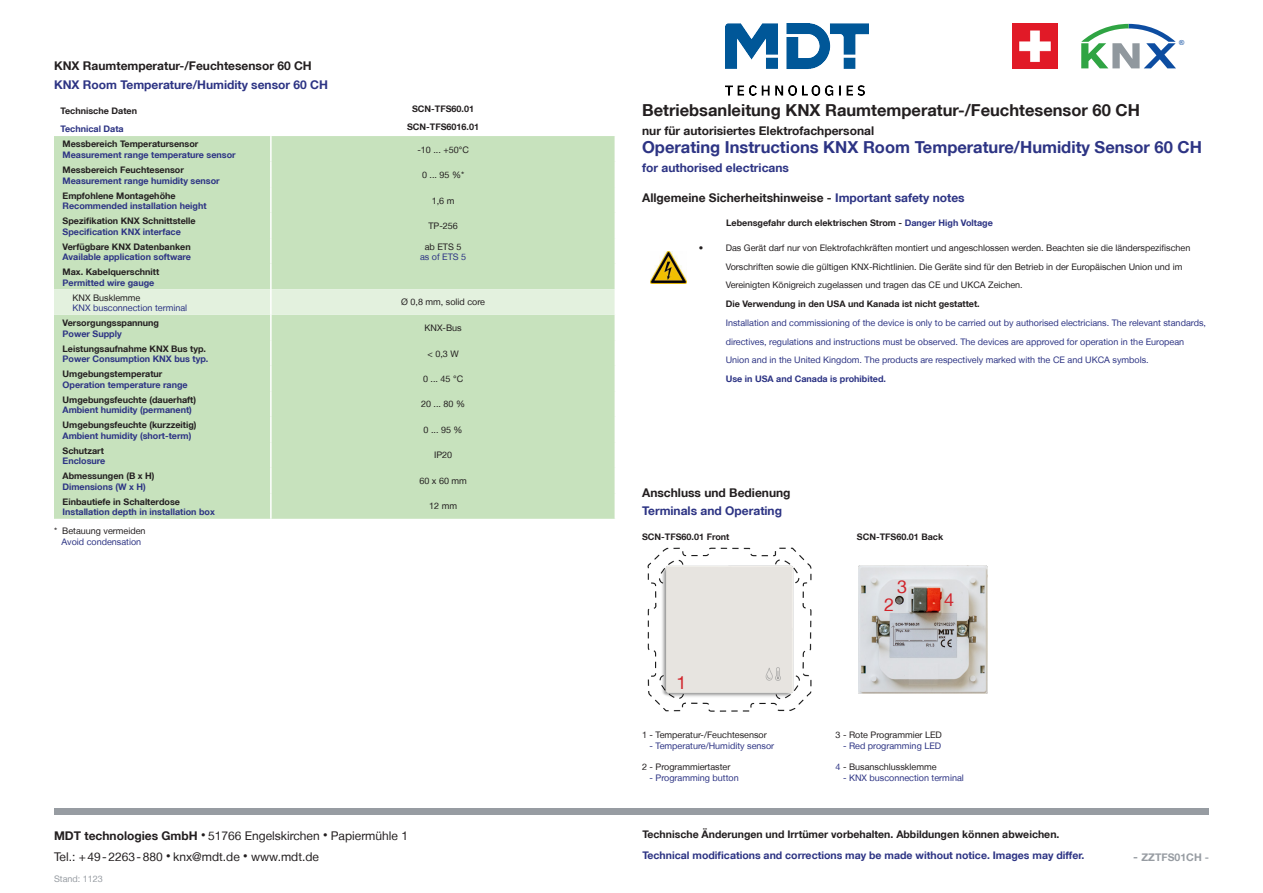
<style>
.page{position:relative;width:1263px;height:893px;background:#fff}
.page>*{position:absolute;margin:0;border:0;box-sizing:border-box;transform-origin:0 0}
.t1{font:18px "Helvetica Neue LT";color:#d1232a}
.t2{font:700 16.5px "Helvetica Neue LT";color:#2d3484}
.t3{font:700 16.5px "Helvetica Neue LT";color:#231f20}
.t4{font:700 12px/18.8px "Helvetica Neue LT";color:#231f20}
.t5{font:700 12px/18.8px "Helvetica Neue LT";color:#2d3484}
.t6{font:12px/21px "Helvetica Neue LT";color:#231f20}
.t7{font:700 10.5px "Helvetica Neue LT";color:#2d3484}
.t8{font:700 10.5px "Helvetica Neue LT";color:#231f20}
.t9{font:700 10.5px "Helvetica Neue LT";color:#979ca2}
.td-data{font:9px/18.8px "Helvetica Neue LT";color:#2d3484}
.td-data-2{font:700 9px/10.8px "Helvetica Neue LT";color:#231f20}
.td-data-3{font:700 9px/10.8px "Helvetica Neue LT";color:#2d3484}
.td-data-4{font:9px "Helvetica Neue LT";color:#231f20}
.td-data-centered{font:9px "Helvetica Neue LT";color:#231f20}
.td-title{font:700 9px/18px "Helvetica Neue LT";color:#231f20}
.td-data-centered-2{font:9px/10.8px "Helvetica Neue LT";color:#2d3484;text-align:center}
.t10{font:9px "Helvetica Neue LT";color:#979ca2}
.t11{font:7.05px "Arial";color:#0d4da1}
.s1{color:#231f20}
.s2{color:#2d3484}
.s3{font-weight:700}
.s4{font-size:9px}
.s5{font-weight:700;color:#231f20}
.s6{font-size:12px}
</style>
<div class="page">
<div style="left:54px;top:808px;width:1155px;height:6px;background:#979ca2"></div>
<svg style="left:54px;top:136px;width:561px;height:383px;background:#c9e3bf"></svg>
<img style="left:651px;top:252px;width:35px;height:31px">
<img style="left:647px;top:547px;width:165px;height:165px">
<img style="left:858px;top:565px;width:129px;height:128px">
<img style="left:725px;top:24px;width:144px;height:71px">
<svg style="left:1081px;top:24px;width:95px;height:44px"></svg>
<img style="left:1013px;top:24px;width:44px;height:44px">
<p class="t5" style="left:54px;top:56px;width:275px"><span class="s1">KNX Raumtemperatur-/Feuchtesensor 60 CH<br></span>KNX Room Temperature/Humidity sensor 60 CH</p>
<p class="td-title" style="left:61px;top:101px;width:78px">Technische Daten<br><span class="s2">Technical Data</span></p>
<p class="td-title" style="left:412px;top:100px;width:64px">SCN-TFS60.01</p>
<p class="td-title" style="left:407px;top:118px;width:74px">SCN-TFS6016.01</p>
<p class="td-data-2" style="left:63px;top:139px;width:137px">Messbereich Temperatursensor</p>
<p class="td-data-3" style="left:63px;top:149px;width:175px">Measurement range temperature sensor</p>
<p class="td-data-centered" style="left:417px;top:144px;width:53px">-10 ... +50°C</p>
<p class="td-data-2" style="left:63px;top:164px;width:123px">Messbereich Feuchtesensor</p>
<p class="td-data-3" style="left:63px;top:175px;width:159px">Measurement range humidity sensor</p>
<p class="td-data-centered" style="left:422px;top:170px;width:44px">0 ... 95 %*</p>
<p class="td-data-2" style="left:63px;top:190px;width:115px">Empfohlene Montagehöhe</p>
<p class="td-data-3" style="left:63px;top:200px;width:146px">Recommended installation height</p>
<p class="td-data-centered" style="left:432px;top:195px;width:24px">1,6 m</p>
<p class="td-data-2" style="left:63px;top:215px;width:135px">Spezifikation KNX Schnittstelle<br><span class="s2">Specification KNX interface</span></p>
<p class="td-data-centered" style="left:428px;top:221px;width:31px">TP-256</p>
<p class="td-data-3" style="left:63px;top:241px;width:130px"><span class="s1">Verfügbare KNX Datenbanken<br></span>Available application software</p>
<p class="td-data-centered-2" style="left:420px;top:241px;width:48px"><span class="s1">ab ETS 5 </span>as of ETS 5</p>
<p class="td-data-2" style="left:63px;top:266px;width:98px">Max. Kabelquerschnitt</p>
<p class="td-data-3" style="left:63px;top:277px;width:93px">Permitted wire gauge</p>
<p class="td-data-4" style="left:73px;top:292px;width:69px">KNX Busklemme</p>
<p class="td-data" style="left:73px;top:299px;width:116px">KNX busconnection terminal</p>
<p class="td-data-centered" style="left:401px;top:297px;width:85px">Ø 0,8 mm, solid core</p>
<p class="td-data-2" style="left:63px;top:317px;width:98px">Versorgungsspannung<br><span class="s2">Power Supply</span></p>
<p class="td-data-centered" style="left:424px;top:323px;width:39px">KNX-Bus</p>
<p class="td-data-2" style="left:63px;top:343px;width:147px">Leistungsaufnahme KNX Bus typ.<br><span class="s2">Power Consumption KNX bus typ.</span></p>
<p class="td-data-centered" style="left:427px;top:348px;width:33px">&lt; 0,3 W</p>
<p class="td-data-2" style="left:63px;top:368px;width:101px">Umgebungstemperatur</p>
<p class="td-data-3" style="left:63px;top:379px;width:127px">Operation temperature range</p>
<p class="td-data-centered" style="left:423px;top:373px;width:42px">0 ... 45 °C</p>
<p class="td-data-2" style="left:63px;top:394px;width:135px">Umgebungsfeuchte (dauerhaft)</p>
<p class="td-data-3" style="left:63px;top:405px;width:131px">Ambient humidity (permanent)</p>
<p class="td-data-centered" style="left:421px;top:399px;width:46px">20 ... 80 %</p>
<p class="td-data-2" style="left:63px;top:419px;width:135px">Umgebungsfeuchte (kurzzeitig)</p>
<p class="td-data-3" style="left:63px;top:430px;width:130px">Ambient humidity (short-term)</p>
<p class="td-data-centered" style="left:424px;top:424px;width:41px">0 ... 95 %</p>
<p class="td-data-2" style="left:63px;top:445px;width:43px">Schutzart</p>
<p class="td-data-3" style="left:63px;top:456px;width:44px">Enclosure</p>
<p class="td-data-centered" style="left:434px;top:450px;width:20px">IP20</p>
<p class="td-data-2" style="left:63px;top:470px;width:93px">Abmessungen (B x H)</p>
<p class="td-data-3" style="left:63px;top:481px;width:85px">Dimensions (W x H)</p>
<p class="td-data-centered" style="left:419px;top:475px;width:49px">60 x 60 mm</p>
<p class="td-data-2" style="left:63px;top:496px;width:119px">Einbautiefe in Schalterdose</p>
<p class="td-data-3" style="left:63px;top:507px;width:154px">Installation depth in installation box</p>
<p class="td-data-centered" style="left:429px;top:501px;width:29px">12 mm</p>
<p class="td-data-4" style="left:54px;top:525px;width:93px">* Betauung vermeiden</p>
<p class="td-data" style="left:62px;top:532px;width:81px">Avoid condensation</p>
<h3 class="t6" style="left:54px;top:825px;width:355px"><span class="s3">MDT technologies GmbH</span> <span class="s4">•</span> 51766 Engelskirchen <span class="s4">•</span> Papiermühle 1<br>Tel.: +49-2263-880 <span class="s4">•</span> knx@mdt.de <span class="s4">•</span> www.mdt.de</h3>
<p class="t10" style="left:54px;top:873px;width:50px">Stand: 1123</p>
<p class="t11" style="left:1179px;top:38px;width:7px">®</p>
<p class="t3" style="left:642px;top:100px;width:499px">Betriebsanleitung KNX Raumtemperatur-/Feuchtesensor 60 CH</p>
<p class="t4" style="left:642px;top:121px;width:233px">nur für autorisiertes Elektrofachpersonal</p>
<p class="t2" style="left:642px;top:137px;width:561px">Operating Instructions KNX Room Temperature/Humidity Sensor 60 CH</p>
<p class="t5" style="left:642px;top:158px;width:148px">for authorised electricans</p>
<p class="t4" style="left:642px;top:188px;width:324px">Allgemeine Sicherheitshinweise - <span class="s2">Important safety notes</span></p>
<p class="td-data-2" style="left:726px;top:217px;width:268px">Lebensgefahr durch elektrischen Strom - <span class="s2">Danger High Voltage</span></p>
<p class="td-data-4" style="left:699px;top:242px;width:6px">•</p>
<p class="td-data" style="left:726px;top:238px;width:482px"><span class="s1">Das Gerät darf nur von Elektrofachkräften montiert und angeschlossen werden. Beachten sie die länderspezifischen Vorschriften sowie die gültigen KNX-Richtlinien. Die Geräte sind für den Betrieb in der Europäischen Union und im Vereinigten Königreich zugelassen und tragen das CE und UKCA Zeichen.<br></span><span class="s5">Die Verwendung in den USA und Kanada ist nicht gestattet.<br></span>Installation and commissioning of the device is only to be carried out by authorised electricians. The relevant standards, directives, regulations and instructions must be observed. The devices are approved for operation in the European Union and in the United Kingdom. The products are respectively marked with the CE and UKCA symbols.<br><span class="s3">Use in USA and Canada is prohibited.</span></p>
<p class="t4" style="left:642px;top:483px;width:150px">Anschluss und Bedienung<br><span class="s2">Terminals and Operating</span></p>
<p class="td-data-2" style="left:642px;top:531px;width:89px">SCN-TFS60.01 Front</p>
<p class="t1" style="left:676px;top:672px;width:12px">1</p>
<p class="td-data-4" style="left:642px;top:729px;width:126px">1 - Temperatur-/Feuchtesensor</p>
<p class="td-data" style="left:650px;top:736px;width:126px">- Temperature/Humidity sensor</p>
<p class="td-data-4" style="left:642px;top:762px;width:90px">2 - Programmiertaster</p>
<p class="td-data" style="left:650px;top:768px;width:91px">- Programming button</p>
<p class="td-data-2" style="left:857px;top:531px;width:88px">SCN-TFS60.01 Back</p>
<p class="t1" style="left:897px;top:576px;width:12px">3</p>
<p class="t1" style="left:884px;top:594px;width:12px">2</p>
<p class="t1" style="left:944px;top:589px;width:12px">4</p>
<p class="td-data-4" style="left:836px;top:729px;width:108px">3 - Rote Programmier LED</p>
<p class="td-data" style="left:843px;top:736px;width:100px">- Red programming LED</p>
<p class="td-data-4" style="left:836px;top:762px;width:103px"><span class="s2">4</span> - Busanschlussklemme</p>
<p class="td-data" style="left:843px;top:768px;width:122px">- KNX busconnection terminal</p>
<p class="t8" style="left:642px;top:828px;width:419px">Technische Änderungen und Irrtümer vorbehalten. Abbildungen können abweichen.</p>
<p class="t7" style="left:642px;top:849px;width:444px">Technical modifications and corrections may be made without notice. Images may differ.</p>
<p class="t9" style="left:1133px;top:851px;width:77px"><span class="s6">-</span> ZZTFS01CH -</p>
</div>
